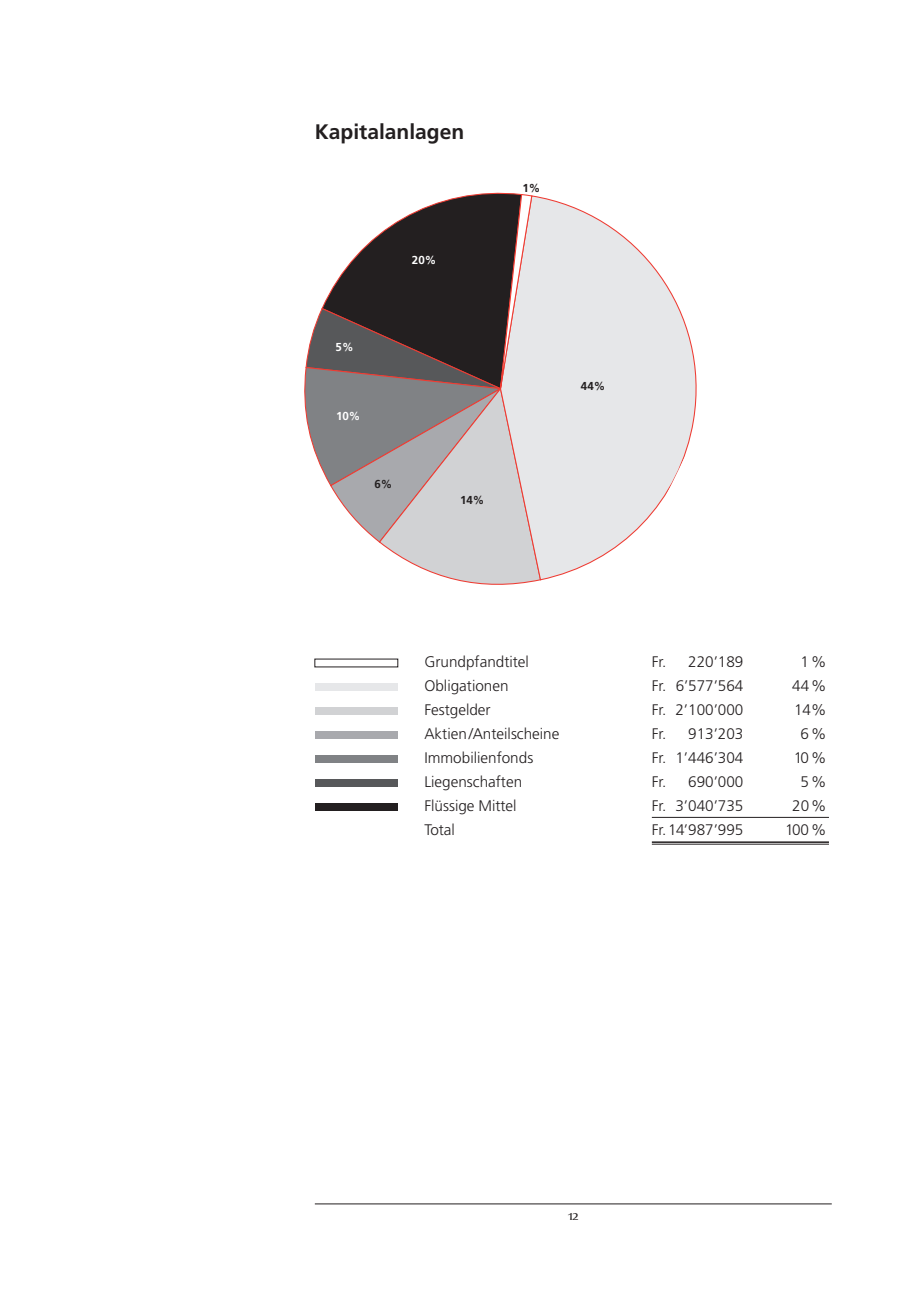
<style>
.page{position:relative;width:919px;height:1289px;background:#fff}
.page>*{position:absolute;margin:0;border:0;box-sizing:border-box;transform-origin:0 0}
.t1{font:700 21px "Frutiger";color:#231f20}
.t2{font:300 15.3px "Frutiger";color:#231f20}
.t3{font:15px "Odense SC";color:#231f20}
.t4{font:700 11.55px "Frutiger";color:#231f20}
.t5{font:700 11.55px "Frutiger";color:#fff}
</style>
<div class="page">
<svg style="left:562px;top:202px;width:135px;height:373px"></svg>
<svg style="left:304px;top:192px;width:258px;height:393px"></svg>
<hr style="left:315px;top:1203px;width:516px;height:1px;background:#231f20">
<hr style="left:651px;top:817px;width:177px;height:1px;background:#231f20">
<hr style="left:651px;top:841px;width:177px;height:1px;background:#231f20">
<hr style="left:651px;top:843px;width:177px;height:1px;background:#231f20">
<div style="left:315px;top:683px;width:83px;height:8px;background:#e6e7e9"></div>
<div style="left:314px;top:707px;width:83px;height:7px;background:#d1d2d4"></div>
<div style="left:314px;top:731px;width:83px;height:7px;background:#a8a9ad"></div>
<div style="left:314px;top:755px;width:83px;height:7px;background:#808285"></div>
<div style="left:314px;top:779px;width:83px;height:7px;background:#57585a"></div>
<div style="left:314px;top:803px;width:83px;height:7px;background:#231f20"></div>
<h1 class="t1" style="left:315px;top:119px;width:151px">Kapitalanlagen</h1>
<p class="t5" style="left:412px;top:253px;width:26px">20%</p>
<p class="t5" style="left:335px;top:340px;width:19px">5%</p>
<p class="t5" style="left:336px;top:409px;width:26px">10%</p>
<p class="t4" style="left:374px;top:477px;width:19px">6%</p>
<p class="t4" style="left:460px;top:493px;width:26px">14%</p>
<p class="t4" style="left:522px;top:181px;width:19px">1%</p>
<p class="t4" style="left:581px;top:379px;width:26px">44%</p>
<p class="t2" style="left:424px;top:653px;width:106px">Grundpfandtitel</p>
<p class="t2" style="left:651px;top:653px;width:93px">Fr. 220’189</p>
<p class="t2" style="left:800px;top:653px;width:27px">1%</p>
<p class="t2" style="left:424px;top:677px;width:86px">Obligationen</p>
<p class="t2" style="left:651px;top:677px;width:93px">Fr. 6’577’564</p>
<p class="t2" style="left:792px;top:677px;width:36px">44%</p>
<p class="t2" style="left:424px;top:701px;width:68px">Festgelder</p>
<p class="t2" style="left:651px;top:701px;width:93px">Fr. 2’100’000</p>
<p class="t2" style="left:794px;top:701px;width:34px">14%</p>
<p class="t2" style="left:424px;top:725px;width:136px">Aktien/Anteilscheine</p>
<p class="t2" style="left:651px;top:725px;width:93px">Fr. 913’203</p>
<p class="t2" style="left:800px;top:725px;width:27px">6%</p>
<p class="t2" style="left:424px;top:749px;width:110px">Immobilienfonds</p>
<p class="t2" style="left:651px;top:749px;width:93px">Fr. 1’446’304</p>
<p class="t2" style="left:793px;top:749px;width:34px">10%</p>
<p class="t2" style="left:424px;top:773px;width:99px">Liegenschaften</p>
<p class="t2" style="left:651px;top:773px;width:93px">Fr. 690’000</p>
<p class="t2" style="left:800px;top:773px;width:27px">5%</p>
<p class="t2" style="left:424px;top:797px;width:94px">Flüssige Mittel</p>
<p class="t2" style="left:651px;top:797px;width:93px">Fr. 3’040’735</p>
<p class="t2" style="left:792px;top:797px;width:36px">20%</p>
<p class="t2" style="left:424px;top:821px;width:32px">Total</p>
<p class="t2" style="left:651px;top:821px;width:93px">Fr. 14’987’995</p>
<p class="t2" style="left:785px;top:821px;width:43px">100%</p>
<p class="t3" style="left:568px;top:1206px;width:12px">12</p>
</div>
